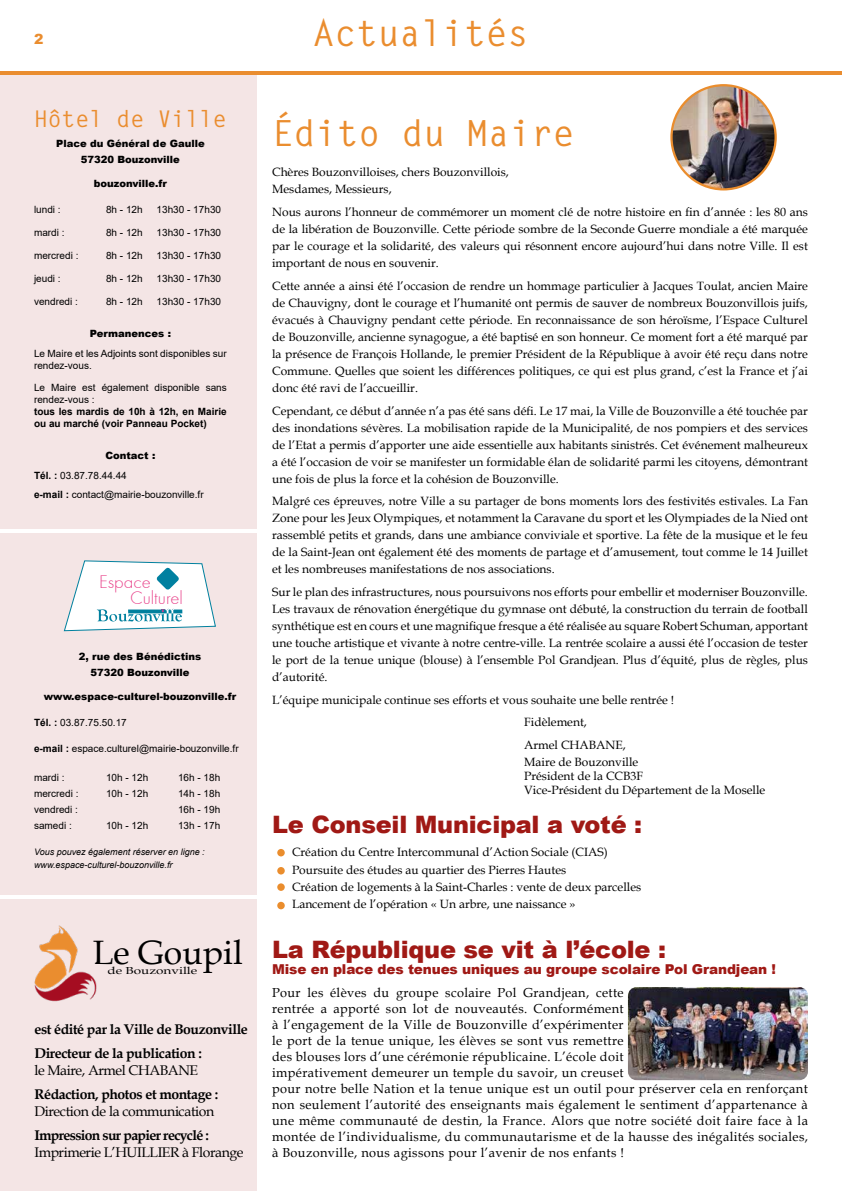
<style>
.page{position:relative;width:842px;height:1191px;background:#fff}
.page>*{position:absolute;margin:0;border:0;box-sizing:border-box;transform-origin:0 0}
.t1{font:700 36px "Letter Gothic Std";color:#ea8d2f}
.t2{font:33.8px "Book Antiqua";color:#000}
.t3{font:900 24px "Arial";letter-spacing:-.01em;color:#a01915}
.t4{font:700 23px "Letter Gothic Std";color:#ea8d2f}
.t5{font:300 18.9px/15.8px "Futura T";color:#e9458c}
.t6{font:700 14px/24px "Book Antiqua";letter-spacing:-.03em;color:#000}
.t7{font:14px "Book Antiqua";letter-spacing:-.03em;color:#000}
.t8{font:700 14px "Book Antiqua";letter-spacing:-.05em;color:#000}
.t9{font:900 14px "Arial";color:#ea8d2f}
.t10{font:900 13.6px "Arial";letter-spacing:-.01em;color:#a01915}
.t11{font:13px/16px "Book Antiqua";letter-spacing:.03em;color:#000;text-align:justify}
.t12{font:12px/17px "Book Antiqua";color:#000;text-align:justify}
.t13{font:10.1px "Book Antiqua";color:#000;scale:1.33 1}
.t14{font:10px/12px "Arial";color:#000}
.t15{font:900 10px/16px "Arial";color:#000;text-align:center}
.t16{font:700 10px/12px "Arial";color:#000}
.t17{font:italic 9px/13px "Arial";color:#000}
.s1{font-weight:900}
.s2{font-weight:700}
</style>
<div class="page">
<div style="left:0;top:75px;width:257px;height:1116px;background:#f4e5e5"></div>
<img style="left:34px;top:925px;width:63px;height:76px">
<svg style="left:64px;top:560px;width:152px;height:71px;background:#e1edf0"></svg>
<hr style="left:0;top:529px;width:260px;height:4px;background:#fff">
<hr style="left:0;top:895px;width:259px;height:3px;background:#fff">
<hr style="left:0;top:71px;width:842px;height:4px;background:#ea8d2f">
<div style="left:277px;top:849px;width:8px;height:7px;background:#ea8d2d;border-radius:50%"></div>
<div style="left:277px;top:867px;width:8px;height:7px;background:#ea8d2d;border-radius:50%"></div>
<div style="left:277px;top:883px;width:8px;height:8px;background:#ea8d2d;border-radius:50%"></div>
<div style="left:277px;top:901px;width:8px;height:8px;background:#ea8d2d;border-radius:50%"></div>
<img style="left:671px;top:85px;width:105px;height:104px;border-radius:52px">
<div style="left:670px;top:84px;width:107px;height:106px;border:2px solid #ea8d2d;border-radius:50%"></div>
<img style="left:628px;top:987px;width:180px;height:93px">
<p class="t9" style="left:34px;top:29px;width:11px">2</p>
<h1 class="t1" style="left:313px;top:11px;width:217px">Actualités</h1>
<h3 class="t4" style="left:34px;top:104px;width:194px">Hôtel de Ville</h3>
<p class="t15" style="left:56px;top:135px;width:150px">Place du Général de Gaulle<br>57320 Bouzonville</p>
<p class="t15" style="left:94px;top:175px;width:74px">bouzonville.fr</p>
<p class="t14" style="left:34px;top:203px;width:28px">lundi :</p>
<p class="t14" style="left:106px;top:203px;width:38px">8h - 12h</p>
<p class="t14" style="left:157px;top:203px;width:66px">13h30 - 17h30</p>
<p class="t14" style="left:34px;top:226px;width:32px">mardi :</p>
<p class="t14" style="left:106px;top:226px;width:38px">8h - 12h</p>
<p class="t14" style="left:157px;top:226px;width:66px">13h30 - 17h30</p>
<p class="t14" style="left:34px;top:249px;width:46px">mercredi :</p>
<p class="t14" style="left:106px;top:249px;width:38px">8h - 12h</p>
<p class="t14" style="left:157px;top:249px;width:66px">13h30 - 17h30</p>
<p class="t14" style="left:34px;top:272px;width:28px">jeudi :</p>
<p class="t14" style="left:106px;top:272px;width:38px">8h - 12h</p>
<p class="t14" style="left:157px;top:272px;width:66px">13h30 - 17h30</p>
<p class="t14" style="left:34px;top:295px;width:45px">vendredi :</p>
<p class="t14" style="left:106px;top:295px;width:38px">8h - 12h</p>
<p class="t14" style="left:157px;top:295px;width:66px">13h30 - 17h30</p>
<p class="t15" style="left:90px;top:325px;width:83px">Permanences :</p>
<p class="t14" style="left:34px;top:347px;width:194px">Le Maire et les Adjoints sont disponibles sur rendez-vous.</p>
<p class="t14" style="left:34px;top:381px;width:194px">Le Maire est également disponible sans rendez-vous :</p>
<p class="t16" style="left:34px;top:405px;width:194px">tous les mardis de 10h à 12h, en Mairie ou au marché (voir Panneau Pocket)</p>
<p class="t14" style="left:34px;top:445px;width:123px;line-height:20px;text-indent:71px"><span class="s1">Contact :<br></span><span class="s2">Tél. :</span> 03.87.78.44.44</p>
<p class="t14" style="left:34px;top:488px;width:171px"><span class="s2">e-mail :</span> contact@mairie-bouzonville.fr</p>
<h3 class="t5" style="left:130px;top:574px;width:54px;text-indent:-31px">Espace<br>Culturel</h3>
<p class="t15" style="left:79px;top:648px;width:124px">2, rue des Bénédictins<br>57320 Bouzonville</p>
<p class="t15" style="left:44px;top:688px;width:194px">www.espace-culturel-bouzonville.fr</p>
<p class="t14" style="left:34px;top:716px;width:94px"><span class="s2">Tél. :</span> 03.87.75.50.17</p>
<p class="t14" style="left:34px;top:742px;width:206px"><span class="s2">e-mail :</span> espace.culturel@mairie-bouzonville.fr</p>
<p class="t14" style="left:34px;top:771px;width:32px">mardi :</p>
<p class="t14" style="left:106px;top:771px;width:44px">10h - 12h</p>
<p class="t14" style="left:178px;top:771px;width:44px">16h - 18h</p>
<p class="t14" style="left:34px;top:787px;width:46px">mercredi :</p>
<p class="t14" style="left:106px;top:787px;width:44px">10h - 12h</p>
<p class="t14" style="left:178px;top:787px;width:44px">14h - 18h</p>
<p class="t14" style="left:34px;top:803px;width:45px">vendredi :</p>
<p class="t14" style="left:178px;top:803px;width:44px">16h - 19h</p>
<p class="t14" style="left:34px;top:819px;width:39px">samedi :</p>
<p class="t14" style="left:106px;top:819px;width:44px">10h - 12h</p>
<p class="t14" style="left:178px;top:819px;width:44px">13h - 17h</p>
<p class="t17" style="left:34px;top:845px;width:172px">Vous pouvez également réserver en ligne : www.espace-culturel-bouzonville.fr</p>
<h2 class="t2" style="left:93px;top:928px;width:152px">Le Goupil</h2>
<p class="t13" style="left:107px;top:963px;width:69px">de Bouzonville</p>
<p class="t6" style="left:34px;top:1017px;width:215px">est édité par la Ville de Bouzonville<br>Directeur de la publication :</p>
<p class="t7" style="left:34px;top:1060px;width:165px">le Maire, Armel CHABANE</p>
<p class="t6" style="left:34px;top:1082px;width:185px">Rédaction, photos et montage :</p>
<p class="t7" style="left:34px;top:1101px;width:181px">Direction de la communication</p>
<p class="t8" style="left:34px;top:1125px;width:176px">Impression sur papier recyclé :</p>
<p class="t7" style="left:34px;top:1142px;width:211px">Imprimerie L’HUILLIER à Florange</p>
<h1 class="t1" style="left:272px;top:111px;width:304px">Édito du Maire</h1>
<p class="t12" style="left:272px;top:164px;width:238px">Chères Bouzonvilloises, chers Bouzonvillois,<br>Mesdames, Messieurs,</p>
<p class="t12" style="left:272px;top:203px;width:537px">Nous aurons l’honneur de commémorer un moment clé de notre histoire en fin d’année : les 80 ans de la libération de Bouzonville. Cette période sombre de la Seconde Guerre mondiale a été marquée par le courage et la solidarité, des valeurs qui résonnent encore aujourd’hui dans notre Ville. Il est important de nous en souvenir.</p>
<p class="t12" style="left:272px;top:277px;width:537px">Cette année a ainsi été l’occasion de rendre un hommage particulier à Jacques Toulat, ancien Maire de Chauvigny, dont le courage et l’humanité ont permis de sauver de nombreux Bouzonvillois juifs, évacués à Chauvigny pendant cette période. En reconnaissance de son héroïsme, l’Espace Culturel de Bouzonville, ancienne synagogue, a été baptisé en son honneur. Ce moment fort a été marqué par la présence de François Hollande, le premier Président de la République à avoir été reçu dans notre Commune. Quelles que soient les différences politiques, ce qui est plus grand, c’est la France et j’ai donc été ravi de l’accueillir.</p>
<p class="t12" style="left:272px;top:402px;width:537px">Cependant, ce début d’année n’a pas été sans défi. Le 17 mai, la Ville de Bouzonville a été touchée par des inondations sévères. La mobilisation rapide de la Municipalité, de nos pompiers et des services de l’Etat a permis d’apporter une aide essentielle aux habitants sinistrés. Cet événement malheureux a été l’occasion de voir se manifester un formidable élan de solidarité parmi les citoyens, démontrant une fois de plus la force et la cohésion de Bouzonville.</p>
<p class="t12" style="left:272px;top:492px;width:537px">Malgré ces épreuves, notre Ville a su partager de bons moments lors des festivités estivales. La Fan Zone pour les Jeux Olympiques, et notamment la Caravane du sport et les Olympiades de la Nied ont rassemblé petits et grands, dans une ambiance conviviale et sportive. La fête de la musique et le feu de la Saint-Jean ont également été des moments de partage et d’amusement, tout comme le 14 Juillet et les nombreuses manifestations de nos associations.</p>
<p class="t12" style="left:272px;top:583px;width:537px">Sur le plan des infrastructures, nous poursuivons nos efforts pour embellir et moderniser Bouzonville.<br>Les travaux de rénovation énergétique du gymnase ont débuté, la construction du terrain de football synthétique est en cours et une magnifique fresque a été réalisée au square Robert Schuman, apportant une touche artistique et vivante à notre centre-ville. La rentrée scolaire a aussi été l’occasion de tester le port de la tenue unique (blouse) à l’ensemble Pol Grandjean. Plus d’équité, plus de règles, plus d’autorité.</p>
<p class="t12" style="left:524px;top:688px;width:151px;line-height:22.7px;text-align:left;text-indent:-252px">L’équipe municipale continue ses efforts et vous souhaite une belle rentrée !<br>Fidèlement,<br>Armel CHABANE,</p>
<p class="t12" style="left:524px;top:754px;width:243px;line-height:14px;text-align:left">Maire de Bouzonville<br>Président de la CCB3F<br>Vice-Président du Département de la Moselle</p>
<h3 class="t3" style="left:272px;top:807px;width:371px">Le Conseil Municipal a voté :</h3>
<p class="t12" style="left:292px;top:843px;width:351px;text-align:left">Création du Centre Intercommunal d’Action Sociale (CIAS)<br>Poursuite des études au quartier des Pierres Hautes<br>Création de logements à la Saint-Charles : vente de deux parcelles Lancement de l’opération « Un arbre, une naissance »</p>
<h3 class="t3" style="left:272px;top:932px;width:395px">La République se vit à l’école :</h3>
<p class="t10" style="left:272px;top:959px;width:505px">Mise en place des tenues uniques au groupe scolaire Pol Grandjean !</p>
<p class="t11" style="left:272px;top:984px;width:353px">Pour les élèves du groupe scolaire Pol Grandjean, cette rentrée a apporté son lot de nouveautés. Conformément à l’engagement de la Ville de Bouzonville d’expérimenter le port de la tenue unique, les élèves se sont vus remettre des blouses lors d’une cérémonie républicaine. L’école doit impérativement demeurer un temple du savoir, un creuset</p>
<p class="t11" style="left:272px;top:1080px;width:537px">pour notre belle Nation et la tenue unique est un outil pour préserver cela en renforçant non seulement l’autorité des enseignants mais également le sentiment d’appartenance à une même communauté de destin, la France. Alors que notre société doit faire face à la montée de l’individualisme, du communautarisme et de la hausse des inégalités sociales, à Bouzonville, nous agissons pour l’avenir de nos enfants !</p>
</div>
